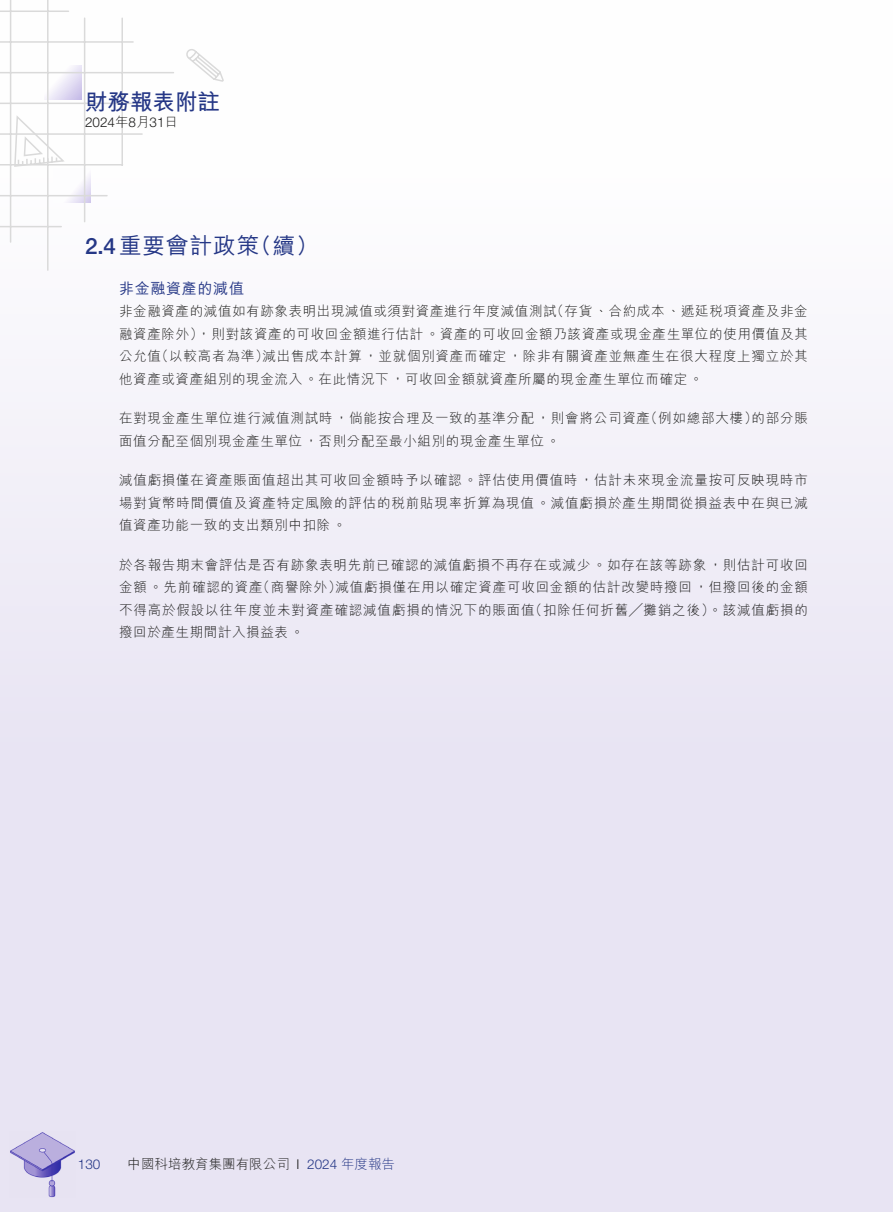
<style>
.page{position:relative;width:893px;height:1212px;background:#fff}
.page>*{position:absolute;margin:0;border:0;box-sizing:border-box;transform-origin:0 0}
.t1{font:500 22.5px "M Hei HK";letter-spacing:.045em;color:#253786}
.t2{font:700 22.5px "M Hei HK";color:#253786}
.t3{font:500 15px "M Hei HK";letter-spacing:.045em;color:#253786}
.t4{font:300 13.5px/22.5px "M Hei HK";letter-spacing:.045em;color:#1c1c1b;text-align:justify}
.t5{font:300 13.5px "M Hei HK";color:#1c1c1b}
.t6{font:300 13.5px "Helvetica Neue LT Pro";color:#1c1c1b}
.t7{font:300 13.5px "Helvetica Neue LT Pro";color:#253786}
.s1{font-family:"M Hei HK"}
.s2{font-family:"Helvetica Neue LT Pro"}
.s3{font-family:"Helvetica Neue LT Pro";color:#253786}
.s4{color:#253786}
</style>
<div class="page">
<div style="left:0;top:0;width:893px;height:1212px;background:linear-gradient(to bottom,#fffffe,#e2ddf0)"></div>
<svg style="left:0;top:0;width:225px;height:272px"></svg>
<svg style="left:13px;top:115px;width:53px;height:53px"></svg>
<img style="left:10px;top:1131px;width:66px;height:67px">
<h1 class="t2" style="left:85px;top:86px;width:136px">財務報表附註</h1>
<p class="t6" style="left:85px;top:114px;width:95px">2024<span class="s1">年</span>8<span class="s1">月</span>31<span class="s1">日</span></p>
<h1 class="t1" style="left:85px;top:230px;width:235px"><span class="s2">2.4</span> 重要會計政策（續）</h1>
<p class="t3" style="left:119px;top:277px;width:126px">非金融資產的減值</p>
<p class="t4" style="left:119px;top:300px;width:690px">非金融資產的減值如有跡象表明出現減值或須對資產進行年度減值測試（存貨、合約成本、遞延稅項資產及非金融資產除外），則對該資產的可收回金額進行估計。資產的可收回金額乃該資產或現金產生單位的使用價值及其公允值（以較高者為準）減出售成本計算，並就個別資產而確定，除非有關資產並無產生在很大程度上獨立於其他資產或資產組別的現金流入。在此情況下，可收回金額就資產所屬的現金產生單位而確定。</p>
<p class="t4" style="left:119px;top:407px;width:690px">在對現金產生單位進行減值測試時，倘能按合理及一致的基準分配，則會將公司資產（例如總部大樓）的部分賬面值分配至個別現金產生單位，否則分配至最小組別的現金產生單位。</p>
<p class="t4" style="left:119px;top:469px;width:690px">減值虧損僅在資產賬面值超出其可收回金額時予以確認。評估使用價值時，估計未來現金流量按可反映現時市場對貨幣時間價值及資產特定風險的評估的稅前貼現率折算為現值。減值虧損於產生期間從損益表中在與已減值資產功能一致的支出類別中扣除。</p>
<p class="t4" style="left:119px;top:553px;width:691px">於各報告期末會評估是否有跡象表明先前已確認的減值虧損不再存在或減少。如存在該等跡象，則估計可收回金額。先前確認的資產（商譽除外）減值虧損僅在用以確定資產可收回金額的估計改變時撥回，但撥回後的金額不得高於假設以往年度並未對資產確認減值虧損的情況下的賬面值（扣除任何折舊╱攤銷之後）。該減值虧損的撥回於產生期間計入損益表。</p>
<p class="t7" style="left:78px;top:1156px;width:24px">130</p>
<p class="t5" style="left:128px;top:1154px;width:269px">中國科培教育集團有限公司 <span class="s2">I</span> <span class="s3">2024</span> <span class="s4">年度報告</span></p>
</div>
